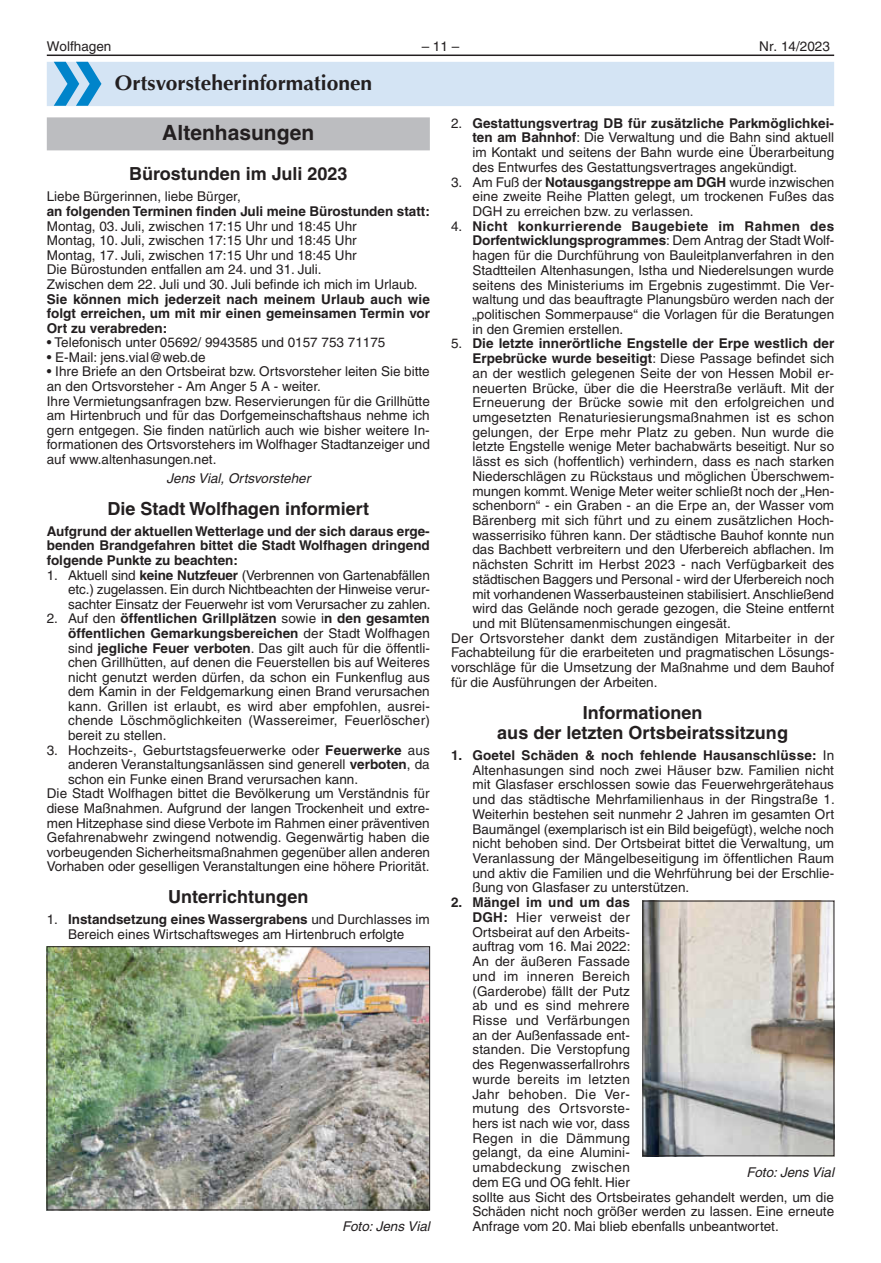
<style>
.page{position:relative;width:881px;height:1263px;background:#fff}
.page>*{position:absolute;margin:0;border:0;box-sizing:border-box;transform-origin:0 0}
.t1{font:700 115.5px "Myriad";color:#0084ca}
.t2{font:700 21px "Optima";color:#231f20}
.t3{font:700 21px "Helvetica LT";color:#231f20}
.t4{font:700 18px/19.6px "Helvetica LT";color:#231f20;text-align:center}
.t5{font:13.5px/14.7px "Helvetica LT";color:#231f20;text-align:justify}
.t6{font:700 13.5px/14.5px "Helvetica LT";color:#231f20;text-align:justify}
.t7{font:italic 13.5px "Helvetica LT";color:#231f20}
.s1{font-weight:700}
.s2{font-weight:400}
</style>
<div class="page">
<hr style="left:47px;top:55px;width:786px;height:1px;background:#231f20">
<div style="left:47px;top:117px;width:382px;height:33px;background:#bcbdc0"></div>
<img style="left:49px;top:948px;width:378px;height:260px">
<div style="left:47px;top:946px;width:382px;height:264px;border:1px solid #231f20"></div>
<div style="left:47px;top:62px;width:786px;height:44px;background:#d4e4f4"></div>
<img style="left:644px;top:903px;width:187px;height:251px">
<div style="left:642px;top:901px;width:191px;height:255px;border:1px solid #231f20"></div>
<p class="t5" style="left:47px;top:39px;width:66px">Wolfhagen</p>
<p class="t5" style="left:421px;top:39px;width:39px">– 11 –</p>
<p class="t5" style="left:759px;top:39px;width:72px">Nr. 14/2023</p>
<h1 class="t1" style="left:51px;top:15px;width:55px">»</h1>
<h2 class="t2" style="left:115px;top:71px;width:259px">Ortsvorsteherinformationen</h2>
<h2 class="t3" style="left:162px;top:120px;width:153px">Altenhasungen</h2>
<h3 class="t4" style="left:129px;top:164px;width:220px">Bürostunden im Juli 2023</h3>
<p class="t5" style="left:47px;top:189px;width:195px">Liebe Bürgerinnen, liebe Bürger,</p>
<p class="t6" style="left:47px;top:204px;width:384px">an folgenden Terminen finden Juli meine Bürostunden statt:</p>
<p class="t5" style="left:47px;top:219px;width:372px;text-align:left">Montag, 03. Juli, zwischen 17:15 Uhr und 18:45 Uhr<br>Montag, 10. Juli, zwischen 17:15 Uhr und 18:45 Uhr<br>Montag, 17. Juli, zwischen 17:15 Uhr und 18:45 Uhr<br>Die Bürostunden entfallen am 24. und 31. Juli.<br>Zwischen dem 22. Juli und 30. Juli befinde ich mich im Urlaub.</p>
<p class="t6" style="left:47px;top:291px;width:384px">Sie können mich jederzeit nach meinem Urlaub auch wie folgt erreichen, um mit mir einen gemeinsamen Termin vor Ort zu verabreden:</p>
<p class="t5" style="left:47px;top:335px;width:340px">• Telefonisch unter 05692/ 9943585 und 0157 753 71175</p>
<p class="t5" style="left:47px;top:350px;width:160px">• E-Mail: jens.vial@web.de</p>
<p class="t5" style="left:47px;top:364px;width:384px;text-align:left">• Ihre Briefe an den Ortsbeirat bzw. Ortsvorsteher leiten Sie bitte an den Ortsvorsteher - Am Anger 5 A - weiter.<br>Ihre Vermietungsanfragen bzw. Reservierungen für die Grillhütte am Hirtenbruch und für das Dorfgemeinschaftshaus nehme ich gern entgegen. Sie finden natürlich auch wie bisher weitere In&shy;formationen des Ortsvorstehers im Wolfhager Stadtanzeiger und auf www.altenhasungen.net.</p>
<p class="t7" style="left:166px;top:470px;width:145px">Jens Vial, Ortsvorsteher</p>
<h3 class="t4" style="left:107px;top:498px;width:263px">Die Stadt Wolfhagen informiert</h3>
<p class="t6" style="left:47px;top:524px;width:384px">Aufgrund der aktuellen Wetterlage und der sich daraus erge&shy;benden Brandgefahren bittet die Stadt Wolfhagen dringend folgende Punkte zu beachten:</p>
<p class="t5" style="left:68px;top:568px;width:364px;text-indent:-21px">1. Aktuell sind <span class="s1">keine Nutzfeuer</span> (Verbrennen von Gartenabfällen etc.) zugelassen. Ein durch Nichtbeachten der Hinweise verur&shy;sachter Einsatz der Feuerwehr ist vom Verursacher zu zahlen.</p>
<p class="t5" style="left:68px;top:611px;width:363px;text-indent:-21px">2. Auf den <span class="s1">öffentlichen Grillplätzen</span> sowie i<span class="s1">n den gesamten öffentlichen Gemarkungsbereichen</span> der Stadt Wolfhagen sind <span class="s1">jegliche Feuer verboten</span>. Das gilt auch für die öffentli&shy;chen Grillhütten, auf denen die Feuerstellen bis auf Weiteres nicht genutzt werden dürfen, da schon ein Funkenflug aus dem Kamin in der Feldgemarkung einen Brand verursachen kann. Grillen ist erlaubt, es wird aber empfohlen, ausrei&shy;chende Löschmöglichkeiten (Wassereimer, Feuerlöscher) bereit zu stellen.</p>
<p class="t5" style="left:47px;top:742px;width:384px">3. Hochzeits-, Geburtstagsfeuerwerke oder <span class="s1">Feuerwerke</span> aus</p>
<p class="t5" style="left:68px;top:757px;width:363px">anderen Veranstaltungsanlässen sind generell <span class="s1">verboten</span>, da</p>
<p class="t5" style="left:68px;top:772px;width:291px">schon ein Funke einen Brand verursachen kann.</p>
<p class="t5" style="left:47px;top:786px;width:384px">Die Stadt Wolfhagen bittet die Bevölkerung um Verständnis für</p>
<p class="t5" style="left:47px;top:801px;width:384px">diese Maßnahmen. Aufgrund der langen Trockenheit und extre-</p>
<p class="t5" style="left:47px;top:815px;width:384px">men Hitzephase sind diese Verbote im Rahmen einer präventiven</p>
<p class="t5" style="left:47px;top:830px;width:384px">Gefahrenabwehr zwingend notwendig. Gegenwärtig haben die</p>
<p class="t5" style="left:47px;top:844px;width:384px">vorbeugenden Sicherheitsmaßnahmen gegenüber allen anderen</p>
<p class="t5" style="left:47px;top:859px;width:384px">Vorhaben oder geselligen Veranstaltungen eine höhere Priorität.</p>
<h3 class="t4" style="left:168px;top:887px;width:142px">Unterrichtungen</h3>
<p class="t5" style="left:47px;top:912px;width:384px;text-align:center">1. <span class="s1">Instandsetzung eines Wassergrabens</span> und Durchlasses im<br>Bereich eines Wirtschaftsweges am Hirtenbruch erfolgte</p>
<p class="t7" style="left:342px;top:1218px;width:89px">Foto: Jens Vial</p>
<p class="t5" style="left:472px;top:116px;width:363px;text-indent:-21px">2. <span class="s1">Gestattungsvertrag DB für zusätzliche Parkmöglichkei&shy;ten am Bahnhof</span>: Die Verwaltung und die Bahn sind aktuell im Kontakt und seitens der Bahn wurde eine Überarbeitung des Entwurfes des Gestattungsvertrages angekündigt.</p>
<p class="t5" style="left:472px;top:174px;width:363px;text-indent:-21px">3. Am Fuß der <span class="s1">Notausgangstreppe am DGH</span> wurde inzwischen eine zweite Reihe Platten gelegt, um trockenen Fußes das DGH zu erreichen bzw. zu verlassen.</p>
<p class="t5" style="left:472px;top:219px;width:363px;text-indent:-21px">4. <span class="s1">Nicht konkurrierende Baugebiete im Rahmen des Dorfentwicklungsprogrammes</span>: Dem Antrag der Stadt Wolf&shy;hagen für die Durchführung von Bauleitplanverfahren in den Stadtteilen Altenhasungen, Istha und Niederelsungen wurde seitens des Ministeriums im Ergebnis zugestimmt. Die Ver&shy;waltung und das beauftragte Planungsbüro werden nach der „politischen Sommerpause“ die Vorlagen für die Beratungen in den Gremien erstellen.</p>
<p class="t6" style="left:451px;top:336px;width:384px"><span class="s2">5.</span> Die letzte innerörtliche Engstelle der Erpe westlich der</p>
<p class="t5" style="left:472px;top:351px;width:363px"><span class="s1">Erpebrücke wurde beseitigt</span>: Diese Passage befindet sich</p>
<p class="t5" style="left:472px;top:366px;width:363px">an der westlich gelegenen Seite der von Hessen Mobil er-</p>
<p class="t5" style="left:472px;top:380px;width:363px">neuerten Brücke, über die die Heerstraße verläuft. Mit der</p>
<p class="t5" style="left:472px;top:395px;width:363px">Erneuerung der Brücke sowie mit den erfolgreichen und</p>
<p class="t5" style="left:472px;top:410px;width:363px">umgesetzten Renaturiesierungsmaßnahmen ist es schon</p>
<p class="t5" style="left:472px;top:425px;width:363px">gelungen, der Erpe mehr Platz zu geben. Nun wurde die</p>
<p class="t5" style="left:472px;top:439px;width:363px">letzte Engstelle wenige Meter bachabwärts beseitigt. Nur so</p>
<p class="t5" style="left:472px;top:454px;width:363px">lässt es sich (hoffentlich) verhindern, dass es nach starken</p>
<p class="t5" style="left:472px;top:469px;width:363px">Niederschlägen zu Rückstaus und möglichen Überschwem-</p>
<p class="t5" style="left:472px;top:483px;width:363px">mungen kommt. Wenige Meter weiter schließt noch der „Hen-</p>
<p class="t5" style="left:472px;top:498px;width:363px">schenborn“ - ein Graben - an die Erpe an, der Wasser vom</p>
<p class="t5" style="left:472px;top:513px;width:363px">Bärenberg mit sich führt und zu einem zusätzlichen Hoch-</p>
<p class="t5" style="left:472px;top:528px;width:363px">wasserrisiko führen kann. Der städtische Bauhof konnte nun</p>
<p class="t5" style="left:472px;top:542px;width:363px">das Bachbett verbreitern und den Uferbereich abflachen. Im</p>
<p class="t5" style="left:472px;top:557px;width:363px">nächsten Schritt im Herbst 2023 - nach Verfügbarkeit des</p>
<p class="t5" style="left:472px;top:572px;width:363px">städtischen Baggers und Personal - wird der Uferbereich noch</p>
<p class="t5" style="left:472px;top:586px;width:363px">mit vorhandenen Wasserbausteinen stabilisiert. Anschließend</p>
<p class="t5" style="left:472px;top:601px;width:363px">wird das Gelände noch gerade gezogen, die Steine entfernt</p>
<p class="t5" style="left:472px;top:616px;width:260px">und mit Blütensamenmischungen eingesät.</p>
<p class="t5" style="left:451px;top:631px;width:384px">Der Ortsvorsteher dankt dem zuständigen Mitarbeiter in der</p>
<p class="t5" style="left:451px;top:645px;width:384px">Fachabteilung für die erarbeiteten und pragmatischen Lösungs-</p>
<p class="t5" style="left:451px;top:660px;width:384px">vorschläge für die Umsetzung der Maßnahme und dem Bauhof</p>
<p class="t5" style="left:451px;top:675px;width:208px">für die Ausführungen der Arbeiten.</p>
<h3 class="t4" style="left:497px;top:703px;width:292px">Informationen<br>aus der letzten Ortsbeiratssitzung</h3>
<p class="t5" style="left:472px;top:748px;width:364px;text-indent:-21px"><span class="s1">1. Goetel Schäden &amp; noch fehlende Hausanschlüsse:</span> In Altenhasungen sind noch zwei Häuser bzw. Familien nicht mit Glasfaser erschlossen sowie das Feuerwehrgerätehaus und das städtische Mehrfamilienhaus in der Ringstraße 1.<br>Weiterhin bestehen seit nunmehr 2 Jahren im gesamten Ort Baumängel (exemplarisch ist ein Bild beigefügt), welche noch nicht behoben sind. Der Ortsbeirat bittet die Verwaltung, um Veranlassung der Mängelbeseitigung im öffentlichen Raum und aktiv die Familien und die Wehrführung bei der Erschlie&shy;ßung von Glasfaser zu unterstützen.</p>
<p class="t5" style="left:472px;top:895px;width:363px;text-align:left;text-indent:-21px"><span class="s1">2. Mängel im und um das<br>DGH:</span> Hier verweist der<br>Ortsbeirat auf den Arbeits-<br>auftrag vom 16. Mai 2022:<br>An der äußeren Fassade<br>und im inneren Bereich<br>(Garderobe) fällt der Putz<br>ab und es sind mehrere<br>Risse und Verfärbungen<br>an der Außenfassade ent-<br>standen. Die Verstopfung<br>des Regenwasserfallrohrs<br>wurde bereits im letzten<br>Jahr behoben. Die Ver-<br>mutung des Ortsvorste-<br>hers ist nach wie vor, dass<br>Regen in die Dämmung<br>gelangt, da eine Alumini-<br>umabdeckung zwischen<br>dem EG und OG fehlt. Hier<br>sollte aus Sicht des Ortsbeirates gehandelt werden, um die<br>Schäden nicht noch größer werden zu lassen. Eine erneute<br>Anfrage vom 20. Mai blieb ebenfalls unbeantwortet.</p>
<p class="t7" style="left:746px;top:1164px;width:89px">Foto: Jens Vial</p>
</div>
